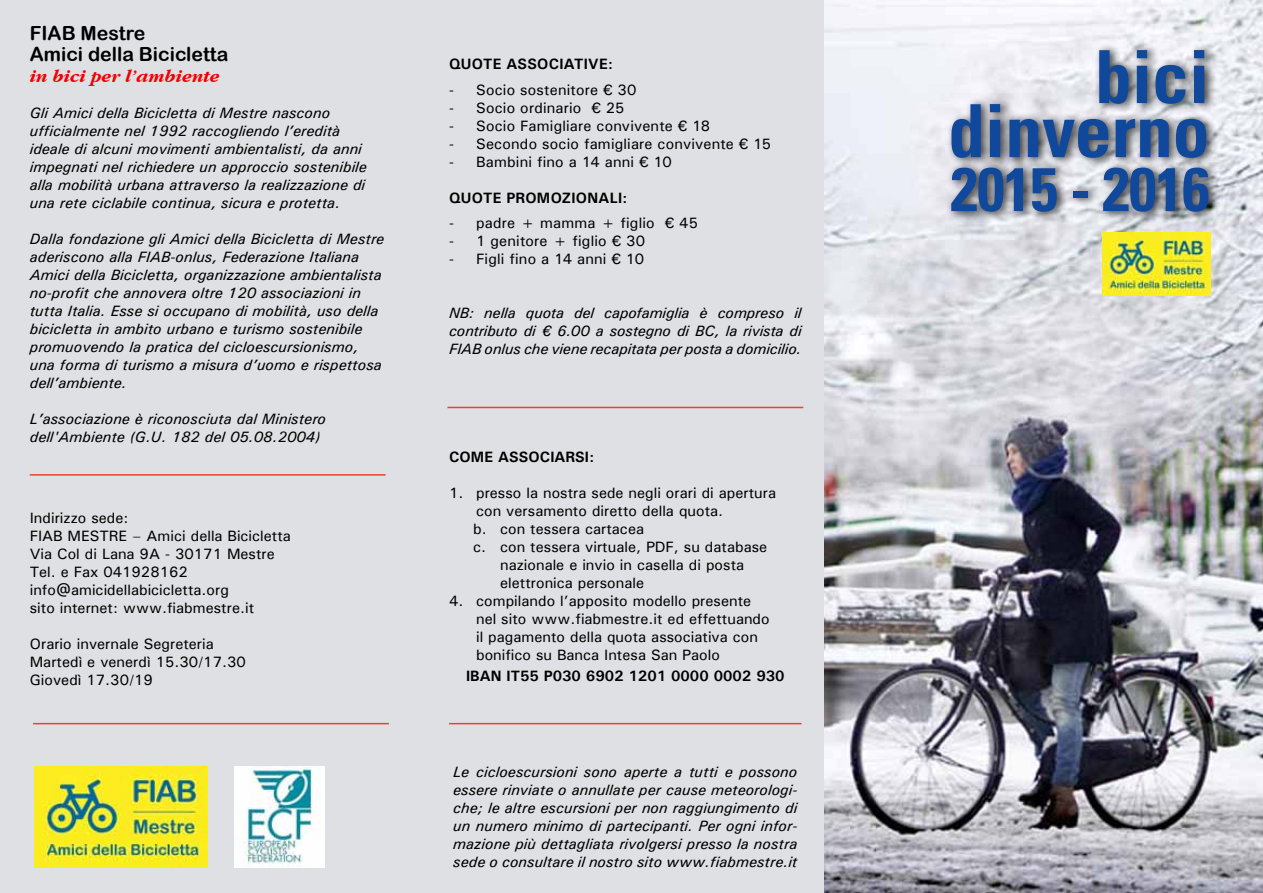
<style>
.page{position:relative;width:1263px;height:893px;background:#fff}
.page>*{position:absolute;margin:0;border:0;box-sizing:border-box;transform-origin:0 0}
.t1{font:700 condensed 73.5px/54px "Univers";color:#10489c;text-align:right}
.t2{font:700 condensed 61.5px "Univers";letter-spacing:-.01em;color:#10489c}
.t3{font:19.5px/21px "Arial Rounded MT Bold";color:#000}
.t4{font:italic 700 18px "Garamond IT Cby BT";color:#f10000}
.t5{font:italic 500 15px/18px "Univers";color:#000}
.t6{font:500 15px/18px "Univers";color:#000}
.t7{font:700 15px "Univers";color:#000}
</style>
<div class="page">
<div style="left:0;top:0;width:825px;height:893px;background:#dfe0e4"></div>
<img style="left:825px;top:0;width:438px;height:893px">
<img style="left:34px;top:767px;width:173px;height:100px">
<hr style="left:449px;top:723px;width:352px;height:1px;background:#f73d25">
<hr style="left:30px;top:474px;width:356px;height:2px;background:#f73d25">
<hr style="left:33px;top:723px;width:356px;height:1px;background:#f73d25">
<div style="left:944px;top:42px;width:276px;height:179px;background:#000;opacity:.7"></div>
<img style="left:1102px;top:233px;width:108px;height:62px">
<img style="left:235px;top:766px;width:90px;height:101px">
<hr style="left:447px;top:407px;width:356px;height:1px;background:#f73d25">
<h3 class="t3" style="left:30px;top:22px;width:200px">FIAB Mestre<br>Amici della Bicicletta</h3>
<p class="t4" style="left:30px;top:65px;width:192px">in bici per l’ambiente</p>
<p class="t5" style="left:30px;top:103px;width:339px">Gli Amici della Bicicletta di Mestre nascono ufficialmente nel 1992 raccogliendo l’eredità ideale di alcuni movimenti ambientalisti, da anni impegnati nel richiedere un approccio sostenibile alla mobilità urbana attraverso la realizzazione di una rete ciclabile continua, sicura e protetta.</p>
<p class="t5" style="left:30px;top:229px;width:356px">Dalla fondazione gli Amici della Bicicletta di Mestre aderiscono alla FIAB-onlus, Federazione Italiana Amici della Bicicletta, organizzazione ambientalista no-profit che annovera oltre 120 associazioni in tutta Italia. Esse si occupano di mobilità, uso della bicicletta in ambito urbano e turismo sostenibile promuovendo la pratica del cicloescursionismo, una forma di turismo a misura d’uomo e rispettosa dell’ambiente.</p>
<p class="t5" style="left:30px;top:409px;width:298px">L’associazione è riconosciuta dal Ministero dell'Ambiente (G.U. 182 del 05.08.2004)</p>
<p class="t6" style="left:30px;top:508px;width:263px">Indirizzo sede:<br>FIAB MESTRE – Amici della Bicicletta<br>Via Col di Lana 9A - 30171 Mestre<br>Tel. e Fax 041928162 info@amicidellabicicletta.org<br>sito internet: www.fiabmestre.it</p>
<p class="t6" style="left:30px;top:634px;width:218px">Orario invernale Segreteria<br>Martedì e venerdì 15.30/17.30<br>Giovedì 17.30/19</p>
<p class="t7" style="left:449px;top:55px;width:165px">QUOTE ASSOCIATIVE:</p>
<p class="t6" style="left:449px;top:80px;width:189px">- Socio sostenitore € 30</p>
<p class="t6" style="left:449px;top:98px;width:177px">- Socio ordinario € 25</p>
<p class="t6" style="left:449px;top:116px;width:263px">- Socio Famigliare convivente € 18</p>
<p class="t6" style="left:449px;top:134px;width:324px">- Secondo socio famigliare convivente € 15</p>
<p class="t6" style="left:449px;top:152px;width:224px">- Bambini fino a 14 anni € 10</p>
<p class="t7" style="left:449px;top:188px;width:180px">QUOTE PROMOZIONALI:</p>
<p class="t6" style="left:449px;top:214px;width:251px">- padre + mamma + figlio € 45</p>
<p class="t6" style="left:449px;top:232px;width:198px">- 1 genitore + figlio € 30</p>
<p class="t6" style="left:449px;top:250px;width:196px">- Figli fino a 14 anni € 10</p>
<p class="t5" style="left:449px;top:304px;width:354px;text-align:justify">NB: nella quota del capofamiglia è compreso il contributo di € 6.00 a sostegno di BC, la rivista di FIAB onlus che viene recapitata per posta a domicilio.</p>
<p class="t7" style="left:449px;top:448px;width:146px">COME ASSOCIARSI:</p>
<p class="t6" style="left:449px;top:484px;width:329px">1. presso la nostra sede negli orari di apertura</p>
<p class="t6" style="left:476px;top:502px;width:249px">con versamento diretto della quota.</p>
<p class="t6" style="left:473px;top:520px;width:172px">b. con tessera cartacea</p>
<p class="t6" style="left:473px;top:538px;width:296px">c. con tessera virtuale, PDF, su database</p>
<p class="t6" style="left:500px;top:556px;width:246px">nazionale e invio in casella di posta</p>
<p class="t6" style="left:500px;top:574px;width:145px">elettronica personale</p>
<p class="t6" style="left:476px;top:592px;width:295px;text-indent:-27px">4. compilando l’apposito modello presente nel sito www.fiabmestre.it ed effettuando il pagamento della quota associativa con bonifico su Banca Intesa San Paolo</p>
<p class="t7" style="left:466px;top:667px;width:320px">IBAN IT55 P030 6902 1201 0000 0002 930</p>
<p class="t5" style="left:453px;top:763px;width:346px;text-align:justify">Le cicloescursioni sono aperte a tutti e possono essere rinviate o annullate per cause meteorologi&shy;che; le altre escursioni per non raggiungimento di un numero minimo di partecipanti. Per ogni infor&shy;mazione più dettagliata rivolgersi presso la nostra sede o consultare il nostro sito www.fiabmestre.it</p>
<h1 class="t1" style="left:948px;top:50px;width:263px">bici dinverno</h1>
<h2 class="t2" style="left:950px;top:151px;width:260px">2015 - 2016</h2>
</div>
